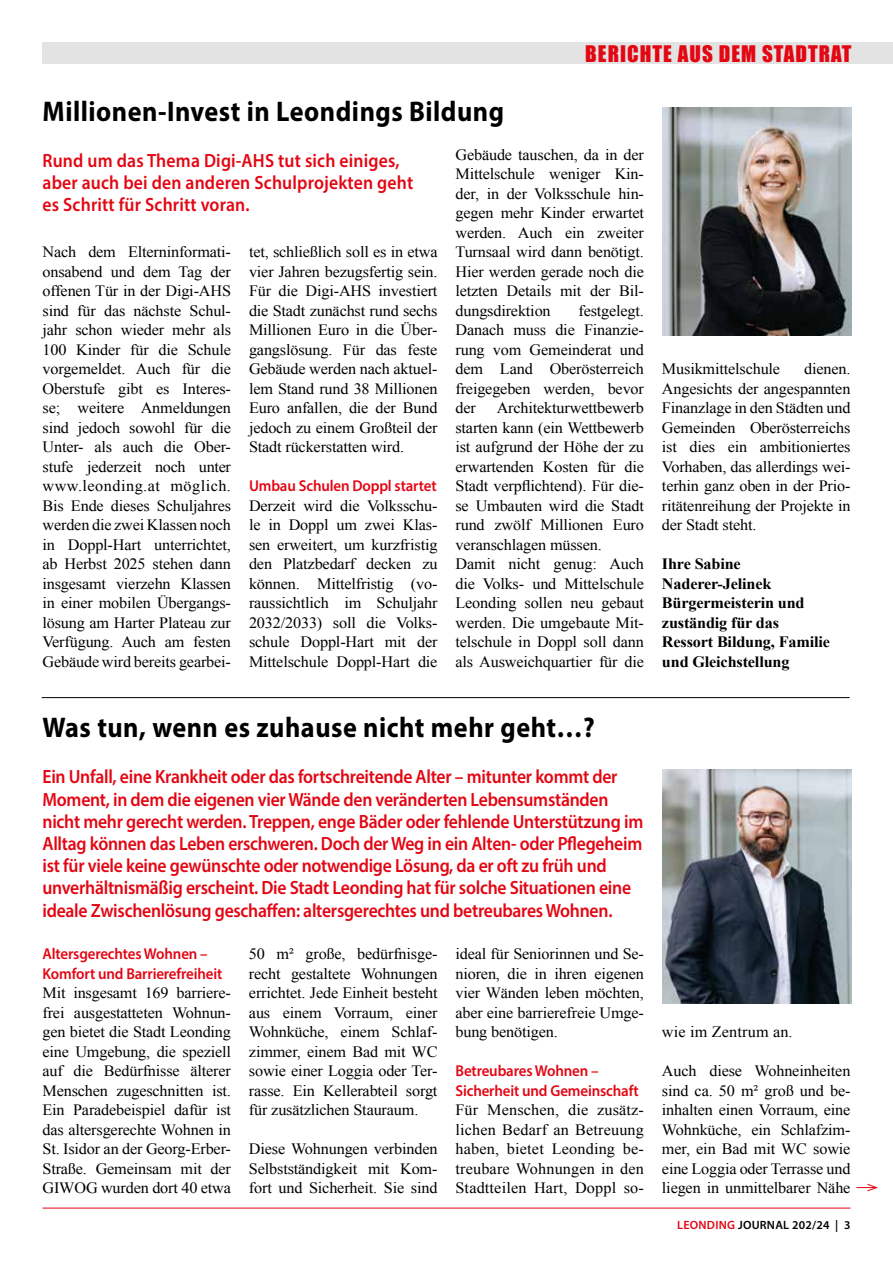
<style>
.page{position:relative;width:893px;height:1263px;background:#fff}
.page>*{position:absolute;margin:0;border:0;box-sizing:border-box;transform-origin:0 0}
.t1{font:700 28.5px "Myriad Pro";letter-spacing:.02em;color:#000;scale:.92 1}
.t2{font:21px "Impact";letter-spacing:.05em;color:#e30613}
.t3{font:600 19.2px/22.2px "Myriad Pro";letter-spacing:-.015em;color:#e30613;scale:.92 1}
.t4{font:600 19.2px/22.2px "Myriad Pro";letter-spacing:.01em;color:#e30613;scale:.92 1}
.t5{font:15.75px/19.5px "Times New Roman";letter-spacing:-.01em;color:#000;text-align:justify}
.t6{font:600 15.75px/19.5px "Myriad Pro";letter-spacing:-.01em;color:#e30613;scale:.95 1}
.t7{font:700 15.75px/19.5px "Times New Roman";letter-spacing:-.01em;color:#000}
.t8{font:15.75px "Times New Roman";letter-spacing:.01em;color:#000}
.t9{font:600 12px "Myriad Pro";letter-spacing:.02em;color:#000}
.s1{color:#e30613}
</style>
<div class="page">
<div style="left:43px;top:43px;width:850px;height:21px;background:#e3e3e3"></div>
<hr style="left:43px;top:1208px;width:807px;height:1px;background:#e30613">
<img style="left:663px;top:108px;width:188px;height:228px">
<img style="left:663px;top:770px;width:188px;height:233px">
<svg style="left:856px;top:1183px;width:22px;height:9px"></svg>
<hr style="left:42px;top:697px;width:808px;height:1px;background:#000">
<h1 class="t1" style="left:43px;top:92px;width:503px">Millionen-Invest in Leondings Bildung</h1>
<h2 class="t2" style="left:585px;top:38px;width:268px">BERICHTE AUS DEM STADTRAT</h2>
<p class="t4" style="left:43px;top:149px;width:404px">Rund um das Thema Digi-AHS tut sich einiges, aber auch bei den anderen Schulprojekten geht es Schritt für Schritt voran.</p>
<p class="t5" style="left:43px;top:242px;width:190px">Nach dem Elterninformati&shy;onsabend und dem Tag der offenen Tür in der Digi-AHS sind für das nächste Schul&shy;jahr schon wieder mehr als 100 Kinder für die Schule vorgemeldet. Auch für die Oberstufe gibt es Interes&shy;se; weitere Anmeldungen sind jedoch sowohl für die Unter- als auch die Ober&shy;stufe jederzeit noch unter www.leonding.at möglich.<br>Bis Ende dieses Schuljahres werden die zwei Klassen noch in Doppl-Hart unterrichtet, ab Herbst 2025 stehen dann insgesamt vierzehn Klassen in einer mobilen Übergangs&shy;lösung am Harter Plateau zur Verfügung. Auch am festen Gebäude wird bereits gearbei-</p>
<p class="t5" style="left:249px;top:242px;width:190px">tet, schließlich soll es in etwa vier Jahren bezugsfertig sein.<br>Für die Digi-AHS investiert die Stadt zunächst rund sechs Millionen Euro in die Über&shy;gangslösung. Für das feste Gebäude werden nach aktuel&shy;lem Stand rund 38 Millionen Euro anfallen, die der Bund jedoch zu einem Großteil der Stadt rückerstatten wird.</p>
<p class="t6" style="left:249px;top:476px;width:199px">Umbau Schulen Doppl startet</p>
<p class="t5" style="left:249px;top:495px;width:190px">Derzeit wird die Volksschu&shy;le in Doppl um zwei Klas&shy;sen erweitert, um kurzfristig den Platzbedarf decken zu können. Mittelfristig (vo&shy;raussichtlich im Schuljahr 2032/2033) soll die Volks&shy;schule Doppl-Hart mit der Mittelschule Doppl-Hart die</p>
<p class="t5" style="left:455px;top:144px;width:190px">Gebäude tauschen, da in der Mittelschule weniger Kin&shy;der, in der Volksschule hin&shy;gegen mehr Kinder erwartet werden. Auch ein zweiter Turnsaal wird dann benötigt.<br>Hier werden gerade noch die letzten Details mit der Bil&shy;dungsdirektion</p>
<p class="t5" style="left:455px;top:300px;width:190px;text-indent:123px">festgelegt.<br>Danach muss die Finanzie&shy;rung vom Gemeinderat und dem Land Oberösterreich freigegeben werden, bevor der</p>
<p class="t5" style="left:455px;top:398px;width:190px;text-align:left;text-indent:41px">Architekturwettbewerb starten kann (ein Wettbewerb ist aufgrund der Höhe der zu erwartenden Kosten für die<br>Stadt verpflichtend). Für die&shy;se Umbauten wird die Stadt rund zwölf Millionen Euro veranschlagen müssen.<br>Damit nicht genug: Auch die Volks- und Mittelschule<br>Leonding sollen neu gebaut werden. Die umgebaute Mit&shy;telschule in Doppl soll dann als Ausweichquartier für die</p>
<p class="t5" style="left:662px;top:359px;width:190px;text-indent:142px">dienen.<br>Angesichts der angespannten Finanzlage in den Städten und Gemeinden Oberösterreichs ist dies ein ambitioniertes Vorhaben, das allerdings wei&shy;terhin ganz oben in der Prio&shy;ritätenreihung der Projekte in der Stadt steht.</p>
<p class="t7" style="left:662px;top:554px;width:169px">Ihre Sabine<br>Naderer-Jelinek<br>Bürgermeisterin und zuständig für das<br>Ressort Bildung, Familie und Gleichstellung</p>
<p class="t5" style="left:662px;top:359px;width:120px">Musikmittelschule</p>
<h1 class="t1" style="left:43px;top:709px;width:602px">Was tun, wenn es zuhause nicht mehr geht…?</h1>
<p class="t3" style="left:43px;top:765px;width:654px">Ein Unfall, eine Krankheit oder das fortschreitende Alter – mitunter kommt der Moment, in dem die eigenen vier Wände den veränderten Lebensumständen nicht mehr gerecht werden. Treppen, enge Bäder oder fehlende Unterstützung im Alltag können das Leben erschweren. Doch der Weg in ein Alten- oder Pflegeheim ist für viele keine gewünschte oder notwendige Lösung, da er oft zu früh und unverhältnismäßig erscheint. Die Stadt Leonding hat für solche Situationen eine ideale Zwischenlösung geschaffen: altersgerechtes und betreubares Wohnen.</p>
<p class="t6" style="left:43px;top:944px;width:191px">Altersgerechtes Wohnen –<br>Komfort und Barrierefreiheit</p>
<p class="t5" style="left:43px;top:983px;width:190px">Mit insgesamt 169 barriere&shy;frei ausgestatteten Wohnun&shy;gen bietet die Stadt Leonding eine Umgebung, die speziell auf die Bedürfnisse älterer Menschen zugeschnitten ist.<br>Ein Paradebeispiel dafür ist das altersgerechte Wohnen in St. Isidor an der Georg-Erber-Straße. Gemeinsam mit der GIWOG wurden dort 40 etwa</p>
<p class="t5" style="left:249px;top:944px;width:190px">50 m² große, bedürfnisge&shy;recht gestaltete Wohnungen errichtet. Jede Einheit besteht aus einem Vorraum, einer Wohnküche, einem Schlaf&shy;zimmer, einem Bad mit WC sowie einer Loggia oder Ter&shy;rasse. Ein Kellerabteil sorgt für zusätzlichen Stauraum.</p>
<p class="t5" style="left:249px;top:1139px;width:190px">Diese Wohnungen verbinden Selbstständigkeit mit Kom&shy;fort und Sicherheit. Sie sind</p>
<p class="t5" style="left:455px;top:944px;width:190px">ideal für Seniorinnen und Se&shy;nioren, die in ihren eigenen vier Wänden leben möchten, aber eine barrierefreie Umge&shy;bung benötigen.</p>
<p class="t6" style="left:455px;top:1061px;width:194px">Betreubares Wohnen –<br>Sicherheit und Gemeinschaft</p>
<p class="t5" style="left:455px;top:1100px;width:190px">Für Menschen, die zusätz&shy;lichen Bedarf an Betreuung haben, bietet Leonding be&shy;treubare Wohnungen in den Stadtteilen Hart, Doppl so-</p>
<p class="t8" style="left:662px;top:1021px;width:132px">wie im Zentrum an.</p>
<p class="t5" style="left:662px;top:1061px;width:190px">Auch diese Wohneinheiten sind ca. 50 m² groß und be&shy;inhalten einen Vorraum, eine Wohnküche, ein Schlafzim&shy;mer, ein Bad mit WC sowie eine Loggia oder Terrasse und liegen in unmittelbarer Nähe</p>
<p class="t9" style="left:677px;top:1218px;width:175px"><span class="s1">LEONDING</span> JOURNAL 202/24 | 3</p>
</div>
